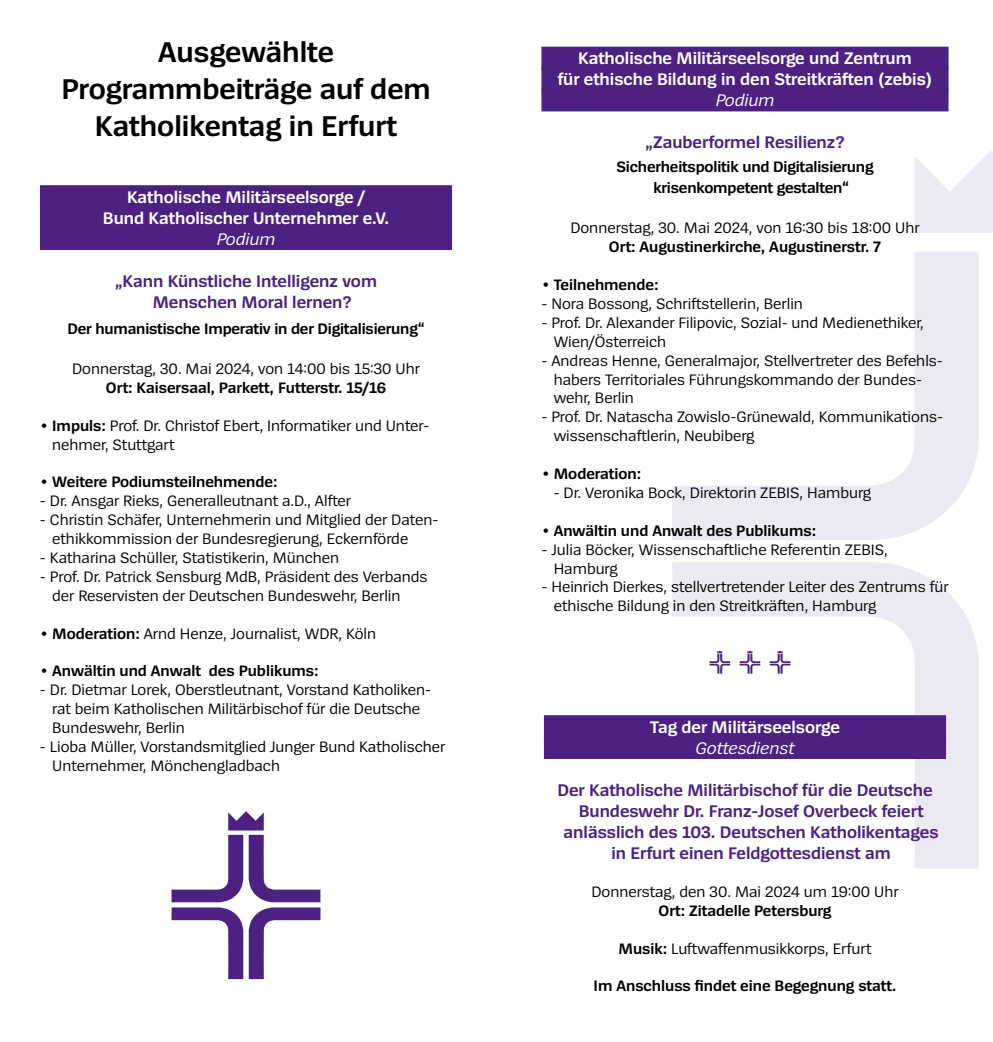
<style>
.page{position:relative;width:993px;height:1042px;background:#fff}
.page>*{position:absolute;margin:0;border:0;box-sizing:border-box;transform-origin:0 0}
.t1{font:700 29.75px/37.3px "Spiegel Sans";color:#000;text-align:center}
.t2{font:700 17.5px/21px "Spiegel Sans";color:#4c2182}
.t3{font:700 17.5px/21px "Spiegel Sans";color:#fff;text-align:center}
.t4{font:italic 17.5px "Spiegel Sans";color:#fff}
.t5{font:15.75px/18.9px "Spiegel Sans";color:#000}
.t6{font:700 15.75px/21px "Spiegel Sans";color:#000}
.s1{font-weight:700}
.s2{font-weight:400}
</style>
<div class="page">
<svg style="left:914px;top:151px;width:78px;height:82px"></svg>
<svg style="left:672px;top:562px;width:307px;height:306px"></svg>
<svg style="left:672px;top:252px;width:307px;height:288px"></svg>
<div style="left:40px;top:185px;width:412px;height:23px;background:#4c2182"></div>
<div style="left:40px;top:206px;width:412px;height:23px;background:#4c2182"></div>
<div style="left:40px;top:227px;width:412px;height:23px;background:#4c2182"></div>
<div style="left:541px;top:47px;width:407px;height:22px;background:#4c2182"></div>
<div style="left:541px;top:68px;width:407px;height:22px;background:#4c2182"></div>
<div style="left:541px;top:89px;width:407px;height:22px;background:#4c2182"></div>
<svg style="left:709px;top:650px;width:20px;height:23px"></svg>
<svg style="left:739px;top:650px;width:21px;height:23px"></svg>
<svg style="left:769px;top:650px;width:21px;height:23px"></svg>
<div style="left:543px;top:715px;width:402px;height:23px;background:#4c2182"></div>
<div style="left:543px;top:736px;width:402px;height:23px;background:#4c2182"></div>
<svg style="left:171px;top:811px;width:149px;height:168px"></svg>
<h1 class="t1" style="left:61px;top:32px;width:371px">Ausgewählte<br>Programmbeiträge auf dem<br>Katholikentag in Erfurt</h1>
<p class="t3" style="left:103px;top:186px;width:287px">Katholische Militärseelsorge /<br>Bund Katholischer Unternehmer e.V.</p>
<p class="t4" style="left:217px;top:228px;width:60px">Podium</p>
<p class="t2" style="left:153px;top:270px;width:226px;text-indent:-38px">„Kann Künstliche Intelligenz vom<br>Menschen Moral lernen?</p>
<p class="t6" style="left:68px;top:317px;width:358px">Der humanistische Imperativ in der Digitalisierung“</p>
<p class="t5" style="left:72px;top:358px;width:349px">Donnerstag, 30. Mai 2024, von 14:00 bis 15:30 Uhr</p>
<p class="t6" style="left:106px;top:376px;width:281px">Ort: Kaisersaal, Parkett, Futterstr. 15/16</p>
<p class="t5" style="left:52px;top:415px;width:378px;text-indent:-12px">• <span class="s1">Impuls:</span> Prof. Dr. Christof Ebert, Informatiker und Unter&shy;nehmer, Stuttgart</p>
<p class="t6" style="left:40px;top:471px;width:239px"><span class="s2">•</span> Weitere Podiumsteilnehmende:</p>
<p class="t5" style="left:40px;top:491px;width:312px">- Dr. Ansgar Rieks, Generalleutnant a.D., Alfter</p>
<p class="t5" style="left:52px;top:510px;width:387px;text-indent:-12px">- Christin Schäfer, Unternehmerin und Mitglied der Daten&shy;ethikkommission der Bundesregierung, Eckernförde</p>
<p class="t5" style="left:40px;top:547px;width:301px">- Katharina Schüller, Statistikerin, München</p>
<p class="t5" style="left:52px;top:566px;width:377px;text-indent:-12px">- Prof. Dr. Patrick Sensburg MdB, Präsident des Verbands der Reservisten der Deutschen Bundeswehr, Berlin</p>
<p class="t5" style="left:40px;top:623px;width:337px">• <span class="s1">Moderation:</span> Arnd Henze, Journalist, WDR, Köln</p>
<p class="t6" style="left:40px;top:660px;width:280px"><span class="s2">•</span> Anwältin und Anwalt des Publikums:</p>
<p class="t5" style="left:52px;top:680px;width:380px;text-indent:-12px">- Dr. Dietmar Lorek, Oberstleutnant, Vorstand Katholiken&shy;rat beim Katholischen Militärbischof für die Deutsche<br>Bundeswehr, Berlin</p>
<p class="t5" style="left:52px;top:736px;width:394px;text-indent:-12px">- Lioba Müller, Vorstandsmitglied Junger Bund Katholischer<br>Unternehmer, Mönchengladbach</p>
<p class="t3" style="left:557px;top:47px;width:376px">Katholische Militärseelsorge und Zentrum<br>für ethische Bildung in den Streitkräften (zebis)</p>
<p class="t4" style="left:715px;top:89px;width:60px">Podium</p>
<p class="t2" style="left:645px;top:131px;width:200px">„Zauberformel Resilienz?</p>
<p class="t6" style="left:653px;top:156px;width:221px;text-indent:-37px">Sicherheitspolitik und Digitalisierung krisenkompetent gestalten“</p>
<p class="t5" style="left:570px;top:218px;width:350px">Donnerstag, 30. Mai 2024, von 16:30 bis 18:00 Uhr</p>
<p class="t6" style="left:608px;top:236px;width:273px">Ort: Augustinerkirche, Augustinerstr. 7</p>
<p class="t6" style="left:541px;top:273px;width:118px"><span class="s2">•</span> Teilnehmende:</p>
<p class="t5" style="left:541px;top:293px;width:263px">- Nora Bossong, Schriftstellerin, Berlin</p>
<p class="t5" style="left:553px;top:312px;width:371px;text-indent:-12px">- Prof. Dr. Alexander Filipovic, Sozial- und Medienethiker,<br>Wien/Österreich</p>
<p class="t5" style="left:553px;top:350px;width:390px;text-indent:-12px">- Andreas Henne, Generalmajor, Stellvertreter des Befehls&shy;habers Territoriales Führungskommando der Bundes&shy;wehr, Berlin</p>
<p class="t5" style="left:553px;top:407px;width:391px;text-indent:-12px">- Prof. Dr. Natascha Zowislo-Grünewald, Kommunikations&shy;wissenschaftlerin, Neubiberg</p>
<p class="t6" style="left:541px;top:462px;width:101px"><span class="s2">•</span> Moderation:</p>
<p class="t5" style="left:553px;top:482px;width:319px">- Dr. Veronika Bock, Direktorin ZEBIS, Hamburg</p>
<p class="t6" style="left:541px;top:519px;width:276px"><span class="s2">•</span> Anwältin und Anwalt des Publikums:</p>
<p class="t5" style="left:553px;top:539px;width:335px;text-indent:-12px">- Julia Böcker, Wissenschaftliche Referentin ZEBIS,<br>Hamburg</p>
<p class="t5" style="left:553px;top:577px;width:396px;text-indent:-12px">- Heinrich Dierkes, stellvertretender Leiter des Zentrums für ethische Bildung in den Streitkräften, Hamburg</p>
<p class="t3" style="left:649px;top:716px;width:191px">Tag der Militärseelsorge</p>
<p class="t4" style="left:695px;top:737px;width:100px">Gottesdienst</p>
<p class="t2" style="left:557px;top:779px;width:382px;text-align:center">Der Katholische Militärbischof für die Deutsche Bundeswehr Dr. Franz-Josef Overbeck feiert anlässlich des 103. Deutschen Katholikentages in Erfurt einen Feldgottesdienst am</p>
<p class="t5" style="left:591px;top:881px;width:308px">Donnerstag, den 30. Mai 2024 um 19:00 Uhr</p>
<p class="t6" style="left:658px;top:899px;width:174px">Ort: Zitadelle Petersburg</p>
<p class="t5" style="left:618px;top:938px;width:254px"><span class="s1">Musik:</span> Luftwaffenmusikkorps, Erfurt</p>
<p class="t6" style="left:593px;top:975px;width:304px">Im Anschluss findet eine Begegnung statt.</p>
</div>
